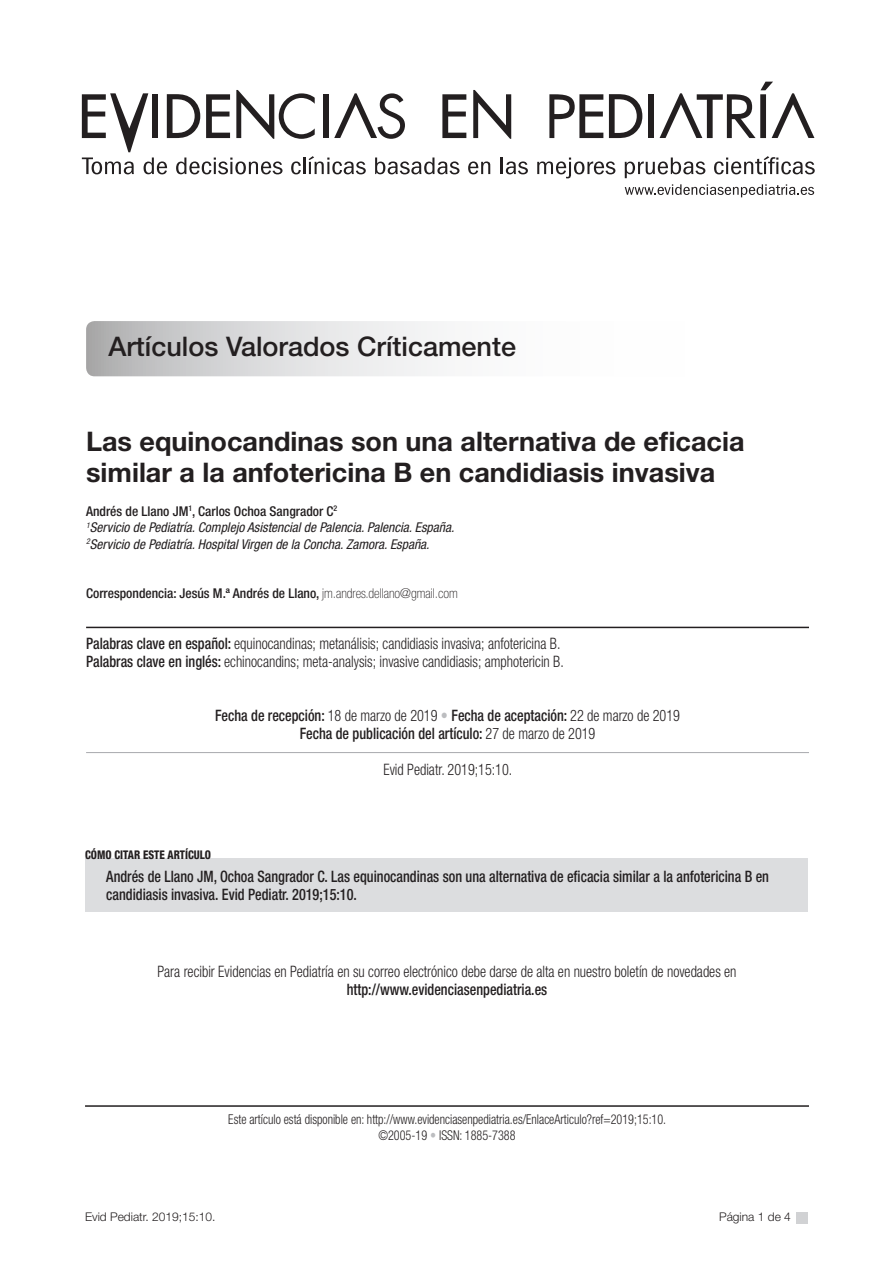
<style>
.page{position:relative;width:893px;height:1263px;background:#fff}
.page>*{position:absolute;margin:0;border:0;box-sizing:border-box;transform-origin:0 0}
.t1{font:700 27px/31.5px "Helvetica Neue LT Std";color:#231f20}
.t2{font:500 27px "Helvetica Neue";color:#231f20}
.t3{font:500 condensed 15.75px/18px "Helvetica Neue LT Std";color:#231f20;scale:.9 1}
.t4{font:300 condensed 15.75px "Helvetica Neue LT Std";color:#231f20;scale:.9 1}
.t5{font:italic condensed 13.5px "Helvetica Neue LT Std";color:#231f20}
.t6{font:300 condensed 13.5px/16.5px "Helvetica Neue LT Std";color:#231f20;text-align:center;scale:.9 1}
.t7{font:500 condensed 13.5px "Helvetica Neue LT Std";color:#231f20}
.t8{font:300 12px "Helvetica Neue";color:#231f20}
.t9{font:800 condensed 12px "Helvetica Neue LT Std";color:#231f20;scale:.9 1}
.s1{font-weight:100}
.s2{font-weight:500}
.s3{font-weight:300}
.s4{font-weight:300;color:#bcbdc0}
.s5{color:#bcbdc0}
</style>
<div class="page">
<div style="left:797px;top:1212px;width:11px;height:11px;background:#d1d2d4"></div>
<svg style="left:537px;top:158px;width:78px;height:20px"></svg>
<svg style="left:625px;top:157px;width:80px;height:21px"></svg>
<svg style="left:714px;top:156px;width:101px;height:18px"></svg>
<svg style="left:625px;top:184px;width:189px;height:13px"></svg>
<svg style="left:549px;top:94px;width:54px;height:44px"></svg>
<div style="left:648px;top:94px;width:6px;height:44px;background:#231f20"></div>
<svg style="left:609px;top:94px;width:33px;height:44px"></svg>
<svg style="left:660px;top:82px;width:154px;height:56px"></svg>
<svg style="left:82px;top:90px;width:446px;height:84px"></svg>
<svg style="left:86px;top:321px;width:723px;height:55px"></svg>
<hr style="left:86px;top:627px;width:723px;height:1px;background:#231f20">
<hr style="left:86px;top:752px;width:723px;height:1px;background:#a8a9ad">
<div style="left:85px;top:858px;width:723px;height:54px;background:#dcdddf"></div>
<hr style="left:85px;top:1105px;width:724px;height:2px;background:#231f20">
<p class="t2" style="left:108px;top:330px;width:409px">Artículos Valorados Críticamente</p>
<p class="t1" style="left:86px;top:425px;width:660px">Las equinocandinas son una alternativa de eficacia similar a la anfotericina B en candidiasis invasiva</p>
<p class="t7" style="left:86px;top:503px;width:253px">Andrés de Llano JM<sup>1</sup>, Carlos Ochoa Sangrador C<sup>2</sup></p>
<p class="t5" style="left:86px;top:520px;width:370px"><sup>1</sup>Servicio de Pediatría. Complejo Asistencial de Palencia. Palencia. España.</p>
<p class="t5" style="left:86px;top:536px;width:345px"><sup>2</sup>Servicio de Pediatría. Hospital Virgen de la Concha. Zamora. España.</p>
<p class="t7" style="left:86px;top:586px;width:373px">Correspondencia: Jesús M.ª Andrés de Llano, <span class="s1">jm.andres.dellano@gmail.com</span></p>
<p class="t4" style="left:86px;top:635px;width:528px"><span class="s2">Palabras clave en español:</span> equinocandinas; metanálisis; candidiasis invasiva; anfotericina B.</p>
<p class="t4" style="left:86px;top:653px;width:532px"><span class="s2">Palabras clave en inglés:</span> echinocandins; meta-analysis; invasive candidiasis; amphotericin B.</p>
<p class="t3" style="left:215px;top:707px;width:518px">Fecha de recepción: <span class="s3">18 de marzo de 2019</span> <span class="s4">•</span> Fecha de aceptación: <span class="s3">22 de marzo de 2019</span></p>
<p class="t3" style="left:300px;top:725px;width:330px">Fecha de publicación del artículo: <span class="s3">27 de marzo de 2019</span></p>
<p class="t4" style="left:383px;top:761px;width:145px">Evid Pediatr. 2019;15:10.</p>
<p class="t9" style="left:85px;top:847px;width:141px">CÓMO CITAR ESTE ARTÍCULO</p>
<p class="t3" style="left:106px;top:867px;width:738px">Andrés de Llano JM, Ochoa Sangrador C. Las equinocandinas son una alternativa de eficacia similar a la anfotericina B en candidiasis invasiva. Evid Pediatr. 2019;15:10.</p>
<p class="t4" style="left:157px;top:962px;width:645px">Para recibir Evidencias en Pediatría en su correo electrónico debe darse de alta en nuestro boletín de novedades en</p>
<p class="t3" style="left:347px;top:980px;width:224px">http://www.evidenciasenpediatria.es</p>
<p class="t6" style="left:228px;top:1111px;width:488px">Este artículo está disponible en: http://www.evidenciasenpediatria.es/EnlaceArticulo?ref=2019;15:10. ©2005-19 <span class="s5">•</span> ISSN: 1885-7388</p>
<p class="t8" style="left:85px;top:1210px;width:132px">Evid Pediatr. 2019;15:10.</p>
<p class="t8" style="left:719px;top:1210px;width:73px">Página 1 de 4</p>
</div>
